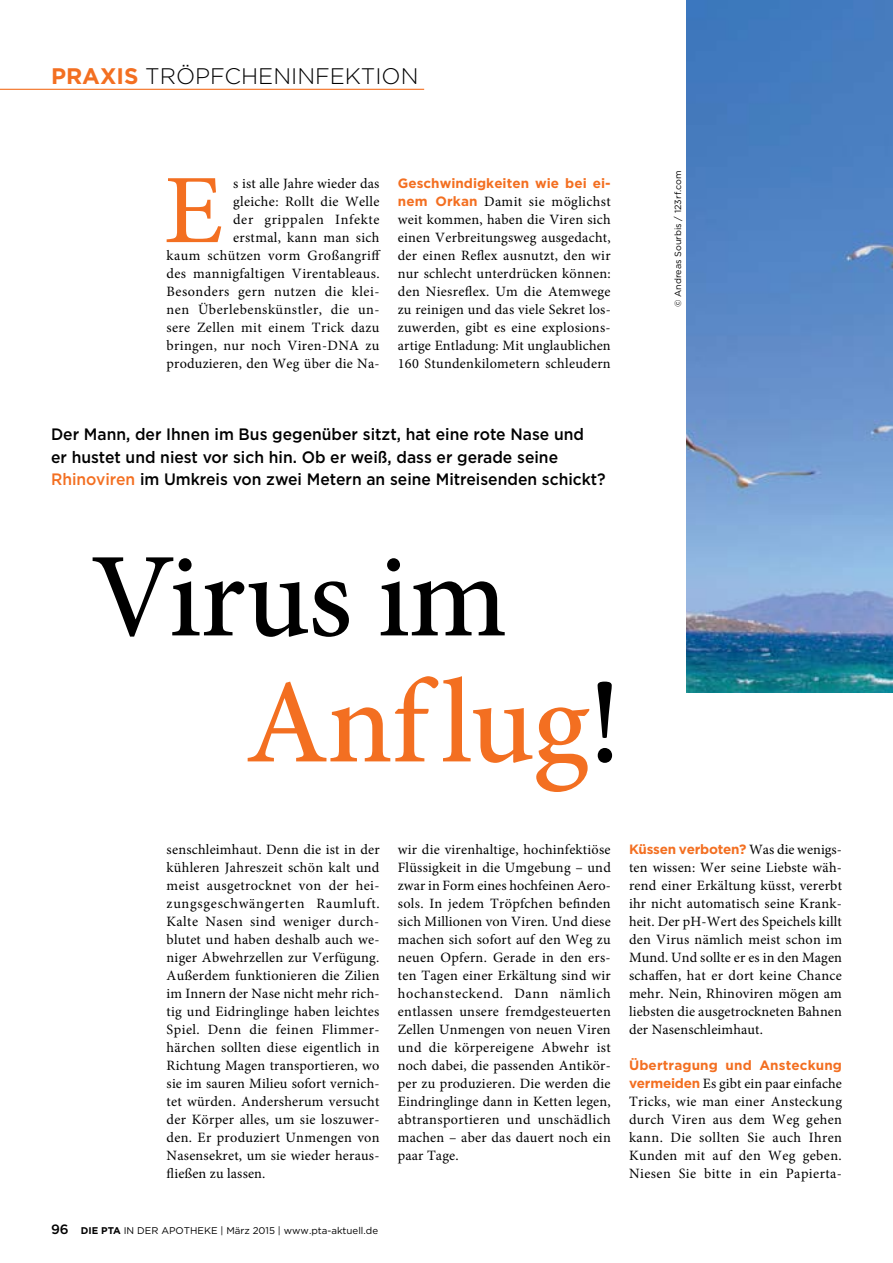
<style>
.page{position:relative;width:893px;height:1263px;background:#fff}
.page>*{position:absolute;margin:0;border:0;box-sizing:border-box;transform-origin:0 0}
.t1{font:500 120px/126px "Minion Pro";letter-spacing:-.01em;color:#000}
.t2{font:98.25px "Minion Pro";color:#f36f21;scale:1.08 1}
.t3{font:300 22.5px "Gotham";color:#000}
.t4{font:500 16.5px/22.5px "Gotham";color:#000;scale:.95 1}
.t5{font:14.25px/18px "Minion Pro";letter-spacing:.025em;color:#000;text-align:justify}
.t6{font:700 13.5px "Gotham";color:#f36f21}
.t7{font:700 13.5px "Gotham";letter-spacing:-.02em;color:#f36f21}
.t8{font:9.75px "Gotham";color:#000}
.t9{font:9px "Gotham";color:#000}
.s1{font-weight:700;color:#f36f21}
.s2{font-family:"Gotham";font-weight:700;font-size:13.5px;color:#f36f21}
.s3{color:#f36f21}
.s4{font-weight:500;font-size:13.5px}
.s5{font-weight:700}
.s6{font-family:"Minion Pro";font-weight:400;font-size:14.25px;color:#000}
</style>
<div class="page">
<img style="left:687px;top:0;width:206px;height:692px">
<hr style="left:0;top:89px;width:424px;height:1px;background:#f36f21">
<h3 class="t3" style="left:51px;top:62px;width:369px"><span class="s1">PRAXIS</span> TRÖPFCHENINFEKTION</h3>
<p class="t5" style="left:167px;top:175px;width:216px;text-align:right">s ist alle Jahre wieder das<br>gleiche: Rollt die Welle<br>der grippalen Infekte<br>erstmal, kann man sich<br>kaum schützen vorm Großangriff des mannigfaltigen Virentableaus.<br>Besonders gern nutzen die klei&shy;nen Überlebenskünstler, die un&shy;sere Zellen mit einem Trick dazu bringen, nur noch Viren-DNA zu produzieren, den Weg über die Na-</p>
<h2 class="t2" style="left:164px;top:145px;width:57px">E</h2>
<p class="t6" style="left:398px;top:174px;width:214px">Geschwindigkeiten wie bei ei-</p>
<p class="t5" style="left:398px;top:193px;width:214px"><span class="s2">nem Orkan</span> Damit sie möglichst weit kommen, haben die Viren sich einen Verbreitungsweg ausgedacht, der einen Reflex ausnutzt, den wir nur schlecht unterdrücken können: den Niesreflex. Um die Atemwege zu reinigen und das viele Sekret los&shy;zuwerden, gibt es eine explosions&shy;artige Entladung: Mit unglaublichen 160 Stundenkilometern schleudern</p>
<p class="t4" style="left:51px;top:423px;width:585px">Der Mann, der Ihnen im Bus gegenüber sitzt, hat eine rote Nase und<br>er hustet und niest vor sich hin. Ob er weiß, dass er gerade seine<br><span class="s3">Rhinoviren</span> im Umkreis von zwei Metern an seine Mitreisenden schickt?</p>
<h1 class="t1" style="left:245px;top:534px;width:378px;text-indent:-155px">Virus im<br><span class="s3">Anflug</span>!</h1>
<p class="t9" style="left:672px;top:307px;width:138px;rotate:-90deg">© Andreas Sourbis / 123rf.com</p>
<p class="t5" style="left:167px;top:841px;width:215px">senschleimhaut. Denn die ist in der kühleren Jahreszeit schön kalt und meist ausgetrocknet von der hei&shy;zungsgeschwängerten Raumluft.<br>Kalte Nasen sind weniger durch&shy;blutet und haben deshalb auch we&shy;niger Abwehrzellen zur Verfügung.<br>Außerdem funktionieren die Zilien im Innern der Nase nicht mehr rich&shy;tig und Eidringlinge haben leichtes Spiel. Denn die feinen Flimmer&shy;härchen sollten diese eigentlich in Richtung Magen transportieren, wo sie im sauren Milieu sofort vernich&shy;tet würden. Andersherum versucht der Körper alles, um sie loszuwer&shy;den. Er produziert Unmengen von Nasensekret, um sie wieder heraus&shy;fließen zu lassen.</p>
<p class="t8" style="left:51px;top:1224px;width:329px"><span class="s4">96</span> <span class="s5">DIE PTA</span> IN DER APOTHEKE | März 2015 | www.pta-aktuell.de</p>
<p class="t5" style="left:398px;top:841px;width:215px">wir die virenhaltige, hochinfektiöse Flüssigkeit in die Umgebung – und zwar in Form eines hochfeinen Aero&shy;sols. In jedem Tröpfchen befinden sich Millionen von Viren. Und diese machen sich sofort auf den Weg zu neuen Opfern. Gerade in den ers&shy;ten Tagen einer Erkältung sind wir hochansteckend. Dann nämlich entlassen unsere fremdgesteuerten Zellen Unmengen von neuen Viren und die körpereigene Abwehr ist noch dabei, die passenden Antikör&shy;per zu produzieren. Die werden die Eindringlinge dann in Ketten legen, abtransportieren und unschädlich machen – aber das dauert noch ein paar Tage.</p>
<p class="t7" style="left:629px;top:840px;width:214px">Küssen verboten? <span class="s6">Was die wenigs-</span></p>
<p class="t5" style="left:629px;top:859px;width:215px">ten wissen: Wer seine Liebste wäh&shy;rend einer Erkältung küsst, vererbt ihr nicht automatisch seine Krank&shy;heit. Der pH-Wert des Speichels killt den Virus nämlich meist schon im Mund. Und sollte er es in den Magen schaffen, hat er dort keine Chance mehr. Nein, Rhinoviren mögen am liebsten die ausgetrockneten Bahnen der Nasenschleimhaut.</p>
<p class="t6" style="left:629px;top:1056px;width:214px">Übertragung und Ansteckung</p>
<p class="t5" style="left:629px;top:1075px;width:215px"><span class="s2">vermeiden</span> Es gibt ein paar einfache Tricks, wie man einer Ansteckung durch Viren aus dem Weg gehen kann. Die sollten Sie auch Ihren Kunden mit auf den Weg geben.<br>Niesen Sie bitte in ein Papierta-</p>
</div>
